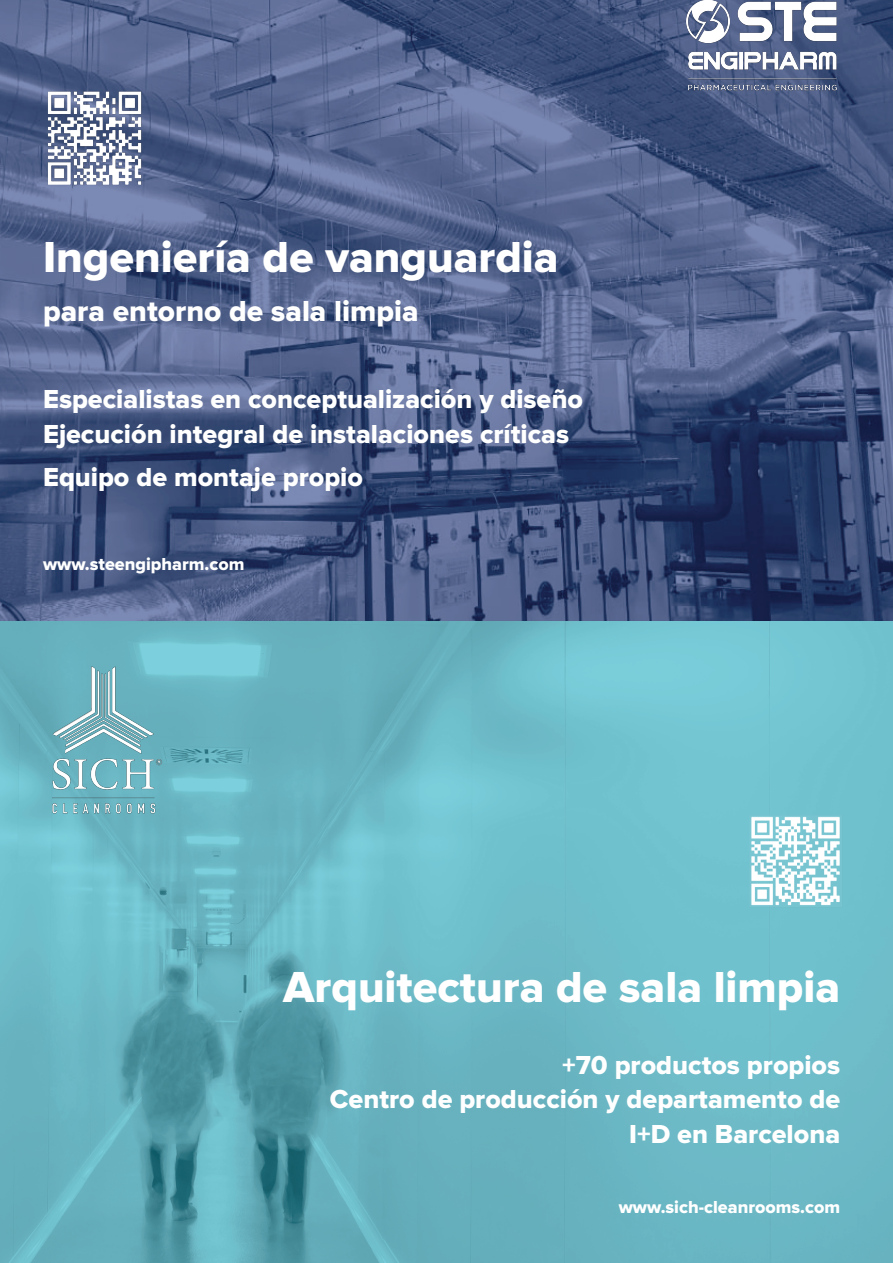
<style>
.page{position:relative;width:893px;height:1263px;background:#fff}
.page>*{position:absolute;margin:0;border:0;box-sizing:border-box;transform-origin:0 0}
.t1{font:45px "Proxima Nova Extrabld";color:#fff}
.t2{font:30px "Proxima Nova Extrabld";color:#fff}
.t3{font:27px/34.7px "Proxima Nova Extrabld";color:#fff}
.t4{font:18px "Proxima Nova Extrabld";color:#fff}
</style>
<div class="page">
<img style="left:0;top:621px;width:893px;height:642px">
<img style="left:0;top:0;width:893px;height:621px">
<img style="left:667px;top:0;width:188px;height:102px">
<img style="left:45px;top:665px;width:125px;height:149px">
<img style="left:45px;top:86px;width:102px;height:107px">
<img style="left:748px;top:811px;width:96px;height:100px">
<h1 class="t1" style="left:43px;top:236px;width:517px">Ingeniería de vanguardia</h1>
<p class="t2" style="left:43px;top:297px;width:377px">para entorno de sala limpia</p>
<p class="t3" style="left:43px;top:383px;width:541px;line-height:35.1px">Especialistas en conceptualización y diseño<br>Ejecución integral de instalaciones críticas</p>
<p class="t3" style="left:43px;top:461px;width:321px">Equipo de montaje propio</p>
<p class="t4" style="left:43px;top:556px;width:203px">www.steengipharm.com</p>
<h1 class="t1" style="left:283px;top:966px;width:558px">Arquitectura de sala limpia</h1>
<p class="t3" style="left:330px;top:1048px;width:512px;text-align:right">+70 productos propios<br>Centro de producción y departamento de<br>I+D en Barcelona</p>
<p class="t4" style="left:619px;top:1198px;width:223px">www.sich-cleanrooms.com</p>
</div>
